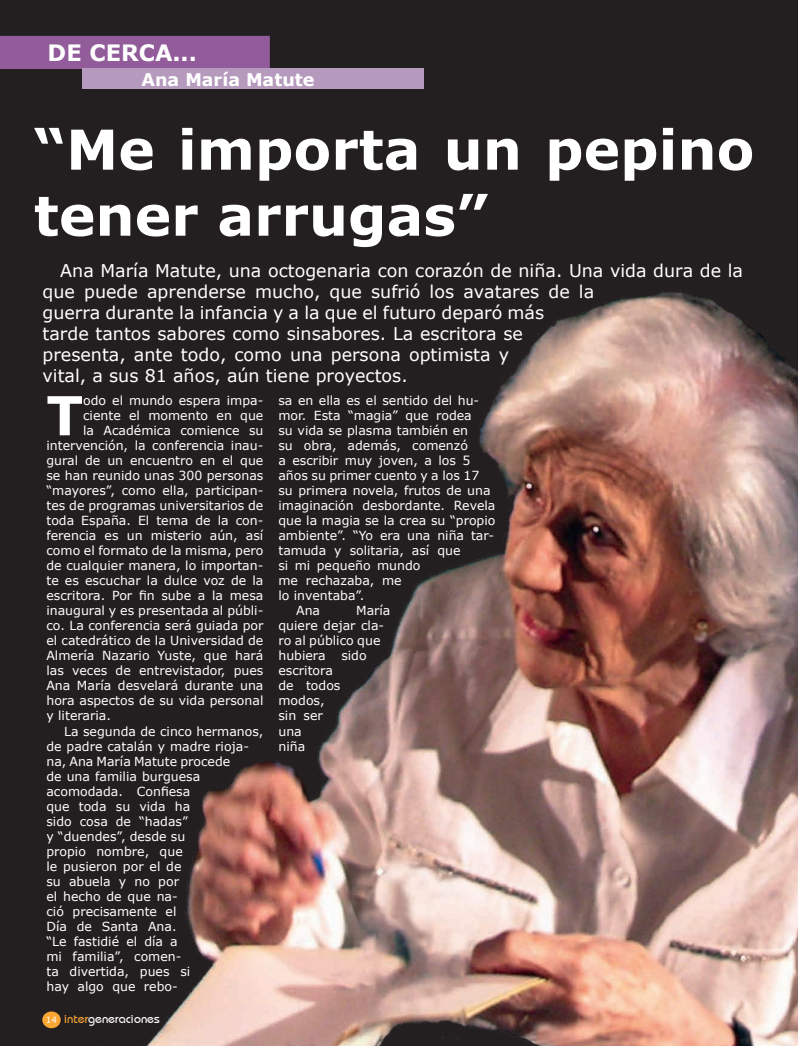
<style>
.page{position:relative;width:798px;height:1046px;background:#fff}
.page>*{position:absolute;margin:0;border:0;box-sizing:border-box;transform-origin:0 0}
.t1{font:700 55px/66px "Verdana";color:#fff}
.t2{font:700 53.75px "Verdana";color:#fff}
.t3{font:700 22.5px "Verdana";color:#fff}
.t4{font:17.5px/21px "Verdana";color:#fff}
.t5{font:700 17.5px "Verdana";color:#fff}
.t6{font:12.5px/15px "Verdana";color:#fff}
.t7{font:12.5px "Dyname S Si";color:#fff}
.s1{font-family:"Verdana";font-size:8.75px}
.s2{color:#faa633}
</style>
<div class="page">
<div style="left:0;top:0;width:797px;height:1045px;background:#231f20"></div>
<div style="left:0;top:36px;width:270px;height:33px;background:#925c9b"></div>
<div style="left:42px;top:1011px;width:19px;height:17px;background:#faa633;border-radius:50%"></div>
<hr style="left:0;top:35px;width:797px;height:1px;background:#231f20">
<div style="left:82px;top:69px;width:341px;height:20px;background:#b59abe"></div>
<svg style="left:797px;top:0;width:1px;height:1045px"></svg>
<img style="left:94px;top:270px;width:703px;height:775px">
<h3 class="t3" style="left:48px;top:38px;width:151px">DE CERCA...</h3>
<h3 class="t5" style="left:141px;top:68px;width:174px">Ana María Matute</h3>
<h1 class="t1" style="left:34px;top:115px;width:722px">“Me importa un pepino tener arrugas”</h1>
<p class="t4" style="left:42px;top:259px;width:701px;text-indent:18px">Ana María Matute, una octogenaria con corazón de niña. Una vida dura de la que puede aprenderse mucho, que sufrió los avatares de la<br>guerra durante la infancia y a la que el futuro deparó más<br>tarde tantos sabores como sinsabores. La escritora se<br>presenta, ante todo, como una persona optimista y<br>vital, a sus 81 años, aún tiene proyectos.</p>
<h2 class="t2" style="left:46px;top:381px;width:38px">T</h2>
<p class="t6" style="left:83px;top:393px;width:182px">odo el mundo espera impa-</p>
<p class="t6" style="left:83px;top:408px;width:182px">ciente el momento en que</p>
<p class="t6" style="left:83px;top:423px;width:182px">la Académica comience su</p>
<p class="t6" style="left:46px;top:438px;width:218px">intervención, la conferencia inau-</p>
<p class="t6" style="left:46px;top:453px;width:218px">gural de un encuentro en el que</p>
<p class="t6" style="left:46px;top:468px;width:218px">se han reunido unas 300 personas</p>
<p class="t6" style="left:46px;top:483px;width:218px">“mayores”, como ella, participan-</p>
<p class="t6" style="left:46px;top:498px;width:218px">tes de programas universitarios de</p>
<p class="t6" style="left:46px;top:513px;width:218px">toda España. El tema de la con-</p>
<p class="t6" style="left:46px;top:528px;width:218px">ferencia es un misterio aún, así</p>
<p class="t6" style="left:46px;top:543px;width:218px">como el formato de la misma, pero</p>
<p class="t6" style="left:46px;top:558px;width:218px">de cualquier manera, lo importan-</p>
<p class="t6" style="left:46px;top:573px;width:218px">te es escuchar la dulce voz de la</p>
<p class="t6" style="left:46px;top:588px;width:218px">escritora. Por fin sube a la mesa</p>
<p class="t6" style="left:46px;top:603px;width:218px">inaugural y es presentada al públi-</p>
<p class="t6" style="left:46px;top:618px;width:218px">co. La conferencia será guiada por</p>
<p class="t6" style="left:46px;top:633px;width:218px">el catedrático de la Universidad de</p>
<p class="t6" style="left:46px;top:648px;width:218px">Almería Nazario Yuste, que hará</p>
<p class="t6" style="left:46px;top:663px;width:218px">las veces de entrevistador, pues</p>
<p class="t6" style="left:46px;top:678px;width:218px">Ana María desvelará durante una</p>
<p class="t6" style="left:46px;top:693px;width:218px">hora aspectos de su vida personal</p>
<p class="t6" style="left:46px;top:708px;width:66px">y literaria.</p>
<p class="t6" style="left:64px;top:723px;width:201px">La segunda de cinco hermanos,</p>
<p class="t6" style="left:46px;top:738px;width:204px">de padre catalán y madre rioja-</p>
<p class="t6" style="left:46px;top:753px;width:185px">na, Ana María Matute procede</p>
<p class="t6" style="left:46px;top:768px;width:155px">de una familia burguesa</p>
<p class="t6" style="left:46px;top:783px;width:145px">acomodada. Confiesa</p>
<p class="t6" style="left:46px;top:798px;width:145px">que toda su vida ha</p>
<p class="t6" style="left:46px;top:813px;width:143px">sido cosa de “hadas”</p>
<p class="t6" style="left:46px;top:828px;width:140px">y “duendes”, desde su</p>
<p class="t6" style="left:46px;top:843px;width:138px">propio nombre, que</p>
<p class="t6" style="left:46px;top:858px;width:136px">le pusieron por el de</p>
<p class="t6" style="left:46px;top:873px;width:134px">su abuela y no por</p>
<p class="t6" style="left:46px;top:888px;width:133px">el hecho de que na-</p>
<p class="t6" style="left:46px;top:903px;width:131px">ció precisamente el</p>
<p class="t6" style="left:46px;top:918px;width:132px">Día de Santa Ana.</p>
<p class="t6" style="left:46px;top:933px;width:133px">“Le fastidié el día a</p>
<p class="t6" style="left:46px;top:948px;width:136px">mi familia”, comen-</p>
<p class="t6" style="left:46px;top:963px;width:145px">ta divertida, pues si</p>
<p class="t6" style="left:46px;top:978px;width:133px">hay algo que rebo-</p>
<p class="t7" style="left:46px;top:1010px;width:115px"><span class="s1">14</span> <span class="s2">inter</span>generaciones</p>
<p class="t6" style="left:278px;top:393px;width:202px">sa en ella es el sentido del hu-</p>
<p class="t6" style="left:278px;top:408px;width:195px">mor. Esta “magia” que rodea</p>
<p class="t6" style="left:278px;top:423px;width:191px">su vida se plasma también en</p>
<p class="t6" style="left:278px;top:438px;width:191px">su obra, además, comenzó</p>
<p class="t6" style="left:278px;top:453px;width:193px">a escribir muy joven, a los 5</p>
<p class="t6" style="left:278px;top:468px;width:202px">años su primer cuento y a los 17</p>
<p class="t6" style="left:278px;top:483px;width:213px">su primera novela, frutos de una</p>
<p class="t6" style="left:278px;top:498px;width:218px">imaginación desbordante. Revela</p>
<p class="t6" style="left:278px;top:513px;width:218px">que la magia se la crea su “propio</p>
<p class="t6" style="left:278px;top:528px;width:217px">ambiente”. “Yo era una niña tar-</p>
<p class="t6" style="left:278px;top:543px;width:183px">tamuda y solitaria, así que</p>
<p class="t6" style="left:278px;top:558px;width:143px">si mi pequeño mundo</p>
<p class="t6" style="left:278px;top:573px;width:125px">me rechazaba, me</p>
<p class="t6" style="left:278px;top:588px;width:88px">lo inventaba”.</p>
<p class="t6" style="left:296px;top:603px;width:25px">Ana</p>
<p class="t6" style="left:278px;top:603px;width:113px;text-indent:78px">María quiere dejar cla&shy;ro al público que hubiera</p>
<p class="t6" style="left:341px;top:648px;width:27px">sido</p>
<p class="t6" style="left:278px;top:663px;width:63px">escritora de todos modos, sin ser una<br>niña</p>
</div>
